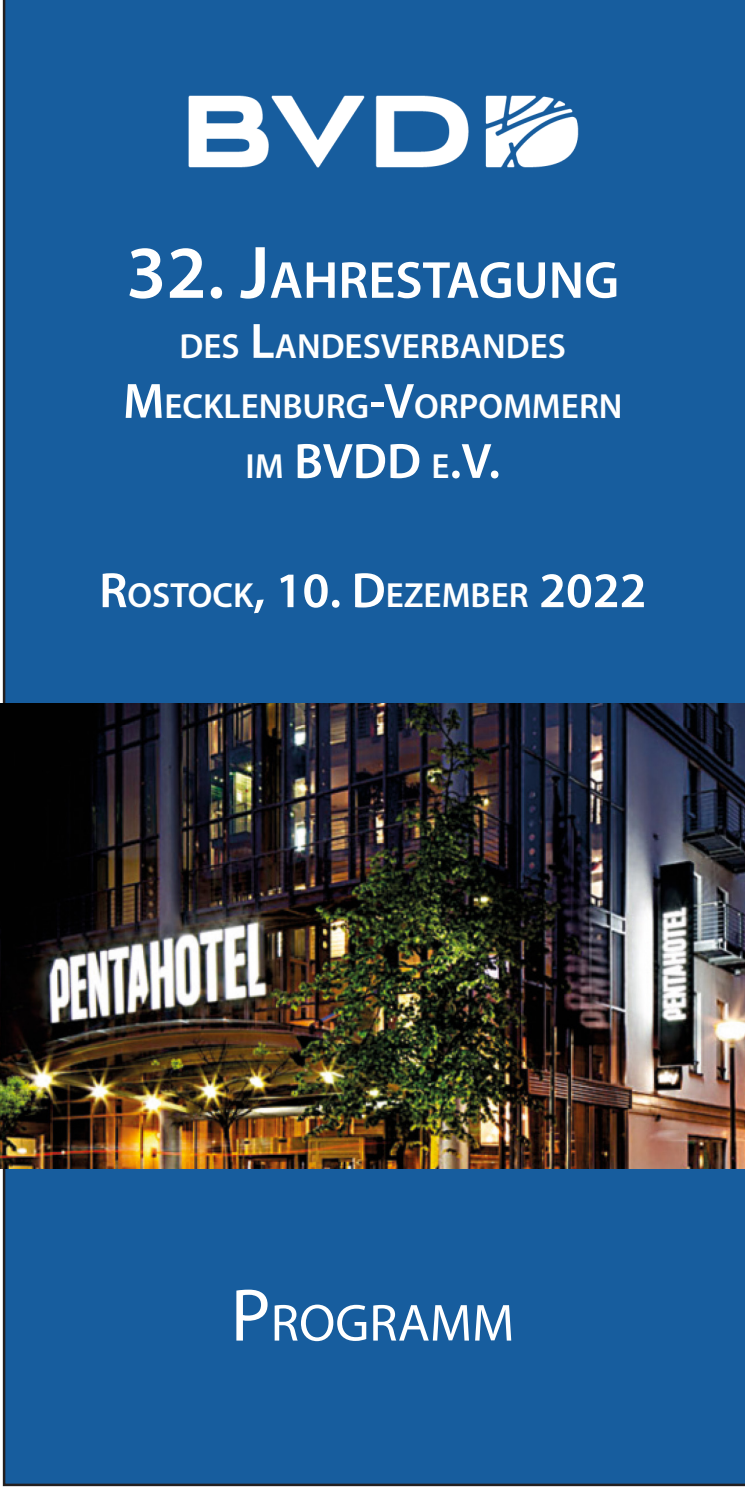
<style>
.page{position:relative;width:745px;height:1489px;background:#fff}
.page>*{position:absolute;margin:0;border:0;box-sizing:border-box;transform-origin:0 0}
.t1{font:600 52.5px "Myriad Pro";color:#fff}
.t2{font:52.5px "Myriad Pro";color:#fff}
.t3{font:600 50px "Myriad Pro";color:#fff}
.t4{font:600 35px "Myriad Pro";color:#fff}
.s1{font-size:75px}
.s2{font-size:50px}
.s3{font-size:35px}
</style>
<div class="page">
<div style="left:3px;top:0;width:741px;height:1485px;background:#175d9e"></div>
<img style="left:0;top:703px;width:744px;height:465px">
<img style="left:153px;top:61px;width:461px;height:142px">
<p class="t1" style="left:126px;top:247px;width:494px"><span class="s1">32. J</span>AHRESTAGUNG</p>
<p class="t4" style="left:179px;top:324px;width:388px">DES <span class="s2">L</span>ANDESVERBANDES</p>
<p class="t4" style="left:123px;top:384px;width:501px"><span class="s2">M</span>ECKLENBURG<span class="s2">-V</span>ORPOMMERN</p>
<p class="t3" style="left:245px;top:429px;width:256px"><span class="s3">IM</span> BV DD <span class="s3">E</span>.V.</p>
<p class="t4" style="left:99px;top:573px;width:548px"><span class="s2">R</span>OSTOCK<span class="s2">, 10. D</span>EZEMBER <span class="s2">2022</span></p>
<p class="t2" style="left:230px;top:1290px;width:285px"><span class="s1">P</span> ROGRAMM</p>
</div>
